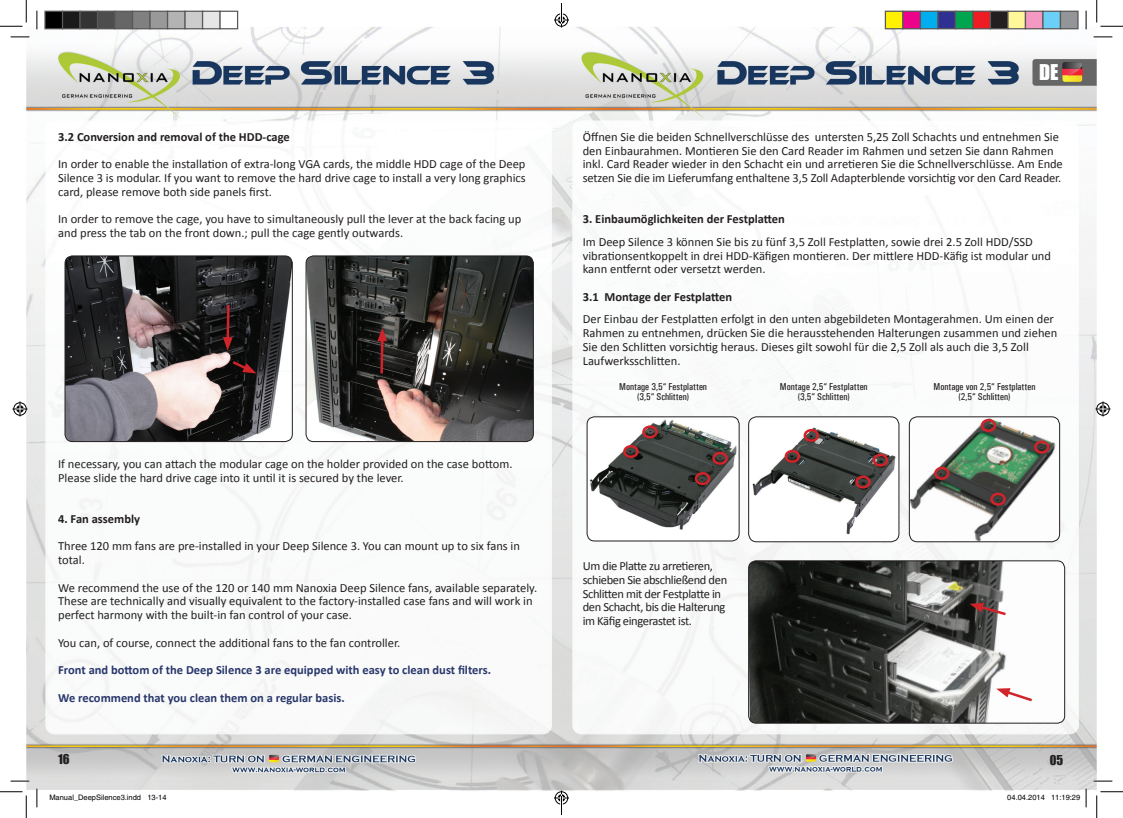
<style>
.page{position:relative;width:1123px;height:818px;background:#fff}
.page>*{position:absolute;margin:0;border:0;box-sizing:border-box;transform-origin:0 0}
.t1{font:20px "Impact";color:#fff}
.t2{font:12.5px/13.8px "Calibri";color:#231f20}
.t3{font:12.5px/13.8px "Calibri";letter-spacing:-.03em;color:#231f20}
.t4{font:700 12.5px "Calibri";color:#29376c}
.t5{font:700 12.5px "Calibri";color:#231f20}
.t6{font:12.5px "Impact";color:#231f20}
.t7{font:500 10px/10px "Univers Condensed";color:#231f20;text-align:center}
.t8{font:7.5px "Helvetica";color:#000}
</style>
<div class="page">
<img style="left:26px;top:26px;width:1070px;height:766px">
<img style="left:587px;top:417px;width:152px;height:124px">
<div style="left:587px;top:417px;width:152px;height:124px;border:1px solid #231f20;border-radius:8px"></div>
<img style="left:748px;top:417px;width:151px;height:125px">
<div style="left:748px;top:417px;width:151px;height:125px;border:1px solid #231f20;border-radius:8px"></div>
<img style="left:909px;top:417px;width:150px;height:125px">
<div style="left:909px;top:417px;width:150px;height:125px;border:1px solid #231f20;border-radius:8px"></div>
<img style="left:748px;top:561px;width:316px;height:162px">
<div style="left:748px;top:561px;width:316px;height:162px;border:1px solid #231f20;border-radius:7px"></div>
<svg style="left:1062px;top:62px;width:20px;height:20px"></svg>
<img style="left:65px;top:256px;width:227px;height:186px">
<div style="left:65px;top:256px;width:227px;height:186px;border:1px solid #231f20;border-radius:8px"></div>
<img style="left:306px;top:256px;width:227px;height:186px">
<div style="left:306px;top:256px;width:227px;height:186px;border:1px solid #231f20;border-radius:8px"></div>
<div style="left:642px;top:425px;width:16px;height:13px;border:2px solid #d1232a;border-radius:50%"></div>
<div style="left:623px;top:445px;width:15px;height:13px;border:2px solid #d1232a;border-radius:50%"></div>
<div style="left:695px;top:472px;width:15px;height:13px;border:2px solid #d1232a;border-radius:50%"></div>
<div style="left:712px;top:452px;width:16px;height:13px;border:2px solid #d1232a;border-radius:50%"></div>
<div style="left:784px;top:450px;width:16px;height:13px;border:2px solid #d1232a;border-radius:50%"></div>
<div style="left:803px;top:429px;width:16px;height:13px;border:2px solid #d1232a;border-radius:50%"></div>
<div style="left:872px;top:454px;width:16px;height:13px;border:2px solid #d1232a;border-radius:50%"></div>
<div style="left:855px;top:475px;width:15px;height:14px;border:2px solid #d1232a;border-radius:50%"></div>
<div style="left:934px;top:467px;width:15px;height:13px;border:2px solid #d1232a;border-radius:50%"></div>
<div style="left:980px;top:419px;width:16px;height:13px;border:2px solid #d1232a;border-radius:50%"></div>
<div style="left:1034px;top:441px;width:15px;height:13px;border:2px solid #d1232a;border-radius:50%"></div>
<div style="left:990px;top:493px;width:15px;height:13px;border:2px solid #d1232a;border-radius:50%"></div>
<svg style="left:223px;top:302px;width:10px;height:49px"></svg>
<svg style="left:230px;top:359px;width:26px;height:14px"></svg>
<svg style="left:377px;top:328px;width:10px;height:48px"></svg>
<svg style="left:996px;top:688px;width:38px;height:15px"></svg>
<svg style="left:969px;top:603px;width:39px;height:14px"></svg>
<svg style="left:11px;top:36px;width:18px;height:2px"></svg>
<svg style="left:1093px;top:36px;width:19px;height:2px"></svg>
<svg style="left:11px;top:780px;width:18px;height:2px"></svg>
<svg style="left:1093px;top:780px;width:19px;height:2px"></svg>
<svg style="left:36px;top:11px;width:2px;height:18px"></svg>
<svg style="left:36px;top:788px;width:2px;height:19px"></svg>
<svg style="left:1085px;top:11px;width:1px;height:18px"></svg>
<svg style="left:0;top:0;width:27px;height:27px"></svg>
<svg style="left:0;top:791px;width:27px;height:27px"></svg>
<svg style="left:1096px;top:0;width:27px;height:27px"></svg>
<svg style="left:1096px;top:791px;width:27px;height:27px"></svg>
<svg style="left:13px;top:401px;width:15px;height:15px"></svg>
<svg style="left:1095px;top:401px;width:15px;height:15px"></svg>
<div style="left:45px;top:11px;width:18px;height:18px;background:#000"></div>
<div style="left:44px;top:11px;width:19px;height:18px;border:1px solid #595959"></div>
<div style="left:63px;top:11px;width:17px;height:18px;background:#1a1a1a"></div>
<div style="left:62px;top:11px;width:19px;height:18px;border:1px solid #595959"></div>
<div style="left:80px;top:11px;width:18px;height:18px;background:#333"></div>
<div style="left:79px;top:11px;width:19px;height:18px;border:1px solid #595959"></div>
<div style="left:98px;top:11px;width:17px;height:18px;background:#4d4d4d"></div>
<div style="left:97px;top:11px;width:19px;height:18px;border:1px solid #595959"></div>
<div style="left:115px;top:11px;width:18px;height:18px;background:#666"></div>
<div style="left:114px;top:11px;width:19px;height:18px;border:1px solid #595959"></div>
<div style="left:133px;top:11px;width:17px;height:18px;background:#808080"></div>
<div style="left:132px;top:11px;width:19px;height:18px;border:1px solid #595959"></div>
<div style="left:150px;top:11px;width:18px;height:18px;background:#999"></div>
<div style="left:149px;top:11px;width:19px;height:18px;border:1px solid #595959"></div>
<div style="left:168px;top:11px;width:17px;height:18px;background:#b3b3b3"></div>
<div style="left:167px;top:11px;width:19px;height:18px;border:1px solid #595959"></div>
<div style="left:185px;top:11px;width:18px;height:18px;background:#ccc"></div>
<div style="left:184px;top:11px;width:19px;height:18px;border:1px solid #595959"></div>
<div style="left:203px;top:11px;width:17px;height:18px;background:#e6e6e6"></div>
<div style="left:202px;top:11px;width:19px;height:18px;border:1px solid #595959"></div>
<div style="left:220px;top:11px;width:18px;height:18px;background:#fff"></div>
<div style="left:219px;top:11px;width:19px;height:18px;border:1px solid #595959"></div>
<div style="left:885px;top:11px;width:18px;height:18px;background:#fff101"></div>
<div style="left:884px;top:11px;width:19px;height:18px;border:1px solid #595959"></div>
<div style="left:903px;top:11px;width:17px;height:18px;background:#ed028c"></div>
<div style="left:902px;top:11px;width:19px;height:18px;border:1px solid #595959"></div>
<div style="left:920px;top:11px;width:18px;height:18px;background:#00aeef"></div>
<div style="left:919px;top:11px;width:19px;height:18px;border:1px solid #595959"></div>
<div style="left:938px;top:11px;width:17px;height:18px;background:#2e3092"></div>
<div style="left:937px;top:11px;width:19px;height:18px;border:1px solid #595959"></div>
<div style="left:955px;top:11px;width:18px;height:18px;background:#00a54f"></div>
<div style="left:954px;top:11px;width:19px;height:18px;border:1px solid #595959"></div>
<div style="left:973px;top:11px;width:17px;height:18px;background:#ee1d23"></div>
<div style="left:972px;top:11px;width:19px;height:18px;border:1px solid #595959"></div>
<div style="left:990px;top:11px;width:18px;height:18px;background:#231f20"></div>
<div style="left:989px;top:11px;width:19px;height:18px;border:1px solid #595959"></div>
<div style="left:1008px;top:11px;width:17px;height:18px;background:#fff79a"></div>
<div style="left:1007px;top:11px;width:19px;height:18px;border:1px solid #595959"></div>
<div style="left:1025px;top:11px;width:18px;height:18px;background:#f499c2"></div>
<div style="left:1024px;top:11px;width:19px;height:18px;border:1px solid #595959"></div>
<div style="left:1043px;top:11px;width:17px;height:18px;background:#6bcff6"></div>
<div style="left:1042px;top:11px;width:19px;height:18px;border:1px solid #595959"></div>
<div style="left:1060px;top:11px;width:18px;height:18px;background:#939598"></div>
<div style="left:1059px;top:11px;width:19px;height:18px;border:1px solid #595959"></div>
<svg style="left:1051px;top:788px;width:35px;height:19px"></svg>
<svg style="left:554px;top:3px;width:15px;height:25px"></svg>
<svg style="left:554px;top:790px;width:15px;height:25px"></svg>
<p class="t5" style="left:58px;top:129px;width:233px">3.2 Conversion and removal of the HDD-cage</p>
<p class="t2" style="left:58px;top:157px;width:469px;text-align:justify">In order to enable the installation of extra-long VGA cards, the middle HDD cage of the Deep Silence 3 is modular. If you want to remove the hard drive cage to install a very long graphics card, please remove both side panels first.</p>
<p class="t2" style="left:58px;top:212px;width:465px">In order to remove the cage, you have to simultaneously pull the lever at the back facing up and press the tab on the front down.; pull the cage gently outwards.</p>
<p class="t2" style="left:58px;top:457px;width:456px">If necessary, you can attach the modular cage on the holder provided on the case bottom.<br>Please slide the hard drive cage into it until it is secured by the lever.</p>
<p class="t5" style="left:58px;top:511px;width:83px">4. Fan assembly</p>
<p class="t2" style="left:58px;top:539px;width:463px">Three 120 mm fans are pre-installed in your Deep Silence 3. You can mount up to six fans in total.</p>
<p class="t2" style="left:58px;top:580px;width:480px">We recommend the use of the 120 or 140 mm Nanoxia Deep Silence fans, available separately.<br>These are technically and visually equivalent to the factory-installed case fans and will work in perfect harmony with the built-in fan control of your case.</p>
<p class="t2" style="left:58px;top:635px;width:344px">You can, of course, connect the additional fans to the fan controller.</p>
<p class="t4" style="left:58px;top:662px;width:434px">Front and bottom of the Deep Silence 3 are equipped with easy to clean dust filters.</p>
<p class="t4" style="left:58px;top:689px;width:288px">We recommend that you clean them on a regular basis.</p>
<h1 class="t1" style="left:1039px;top:56px;width:21px">DE</h1>
<p class="t2" style="left:583px;top:130px;width:481px">Öffnen Sie die beiden Schnellverschlüsse des untersten 5,25 Zoll Schachts und entnehmen Sie den Einbaurahmen. Montieren Sie den Card Reader im Rahmen und setzen Sie dann Rahmen inkl. Card Reader wieder in den Schacht ein und arretieren Sie die Schnellverschlüsse. Am Ende setzen Sie die im Lieferumfang enthaltene 3,5 Zoll Adapterblende vorsichtig vor den Card Reader.</p>
<p class="t5" style="left:583px;top:211px;width:204px">3. Einbaumöglichkeiten der Festplatten</p>
<p class="t2" style="left:583px;top:235px;width:470px">Im Deep Silence 3 können Sie bis zu fünf 3,5 Zoll Festplatten, sowie drei 2.5 Zoll HDD/SSD vibrationsentkoppelt in drei HDD-Käfigen montieren. Der mittlere HDD-Käfig ist modular und kann entfernt oder versetzt werden.</p>
<p class="t5" style="left:583px;top:289px;width:151px">3.1 Montage der Festplatten</p>
<p class="t2" style="left:583px;top:312px;width:476px">Der Einbau der Festplatten erfolgt in den unten abgebildeten Montagerahmen. Um einen der Rahmen zu entnehmen, drücken Sie die herausstehenden Halterungen zusammen und ziehen Sie den Schlitten vorsichtig heraus. Dieses gilt sowohl für die 2,5 Zoll als auch die 3,5 Zoll Laufwerksschlitten.</p>
<p class="t7" style="left:619px;top:382px;width:89px">Montage 3,5“ Festplatten (3,5“ Schlitten)</p>
<p class="t7" style="left:780px;top:382px;width:89px">Montage 2,5“ Festplatten (3,5“ Schlitten)</p>
<p class="t7" style="left:933px;top:382px;width:103px">Montage von 2,5“ Festplatten (2,5“ Schlitten)</p>
<p class="t3" style="left:583px;top:559px;width:146px">Um die Platte zu arretieren, schieben Sie abschließend den<br>Schlitten mit der Festplatte in den Schacht, bis die Halterung im Käfig eingerastet ist.</p>
<p class="t6" style="left:58px;top:749px;width:13px">16</p>
<p class="t6" style="left:1049px;top:750px;width:15px">05</p>
<p class="t8" style="left:49px;top:793px;width:119px">Manual_DeepSilence3.indd 13-14</p>
<p class="t8" style="left:1007px;top:793px;width:74px">04.04.2014 11:19:29</p>
</div>
